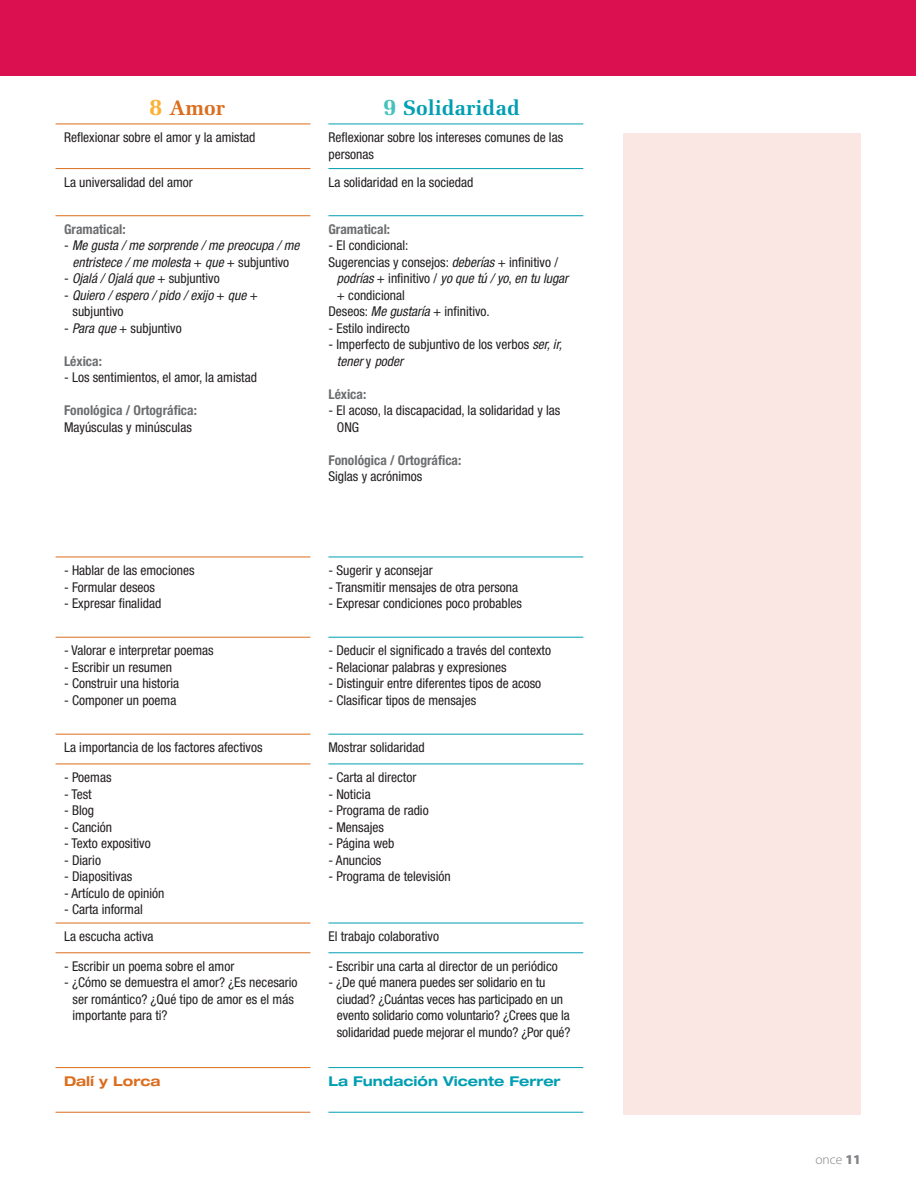
<style>
.page{position:relative;width:916px;height:1190px;background:#fff}
.page>*{position:absolute;margin:0;border:0;box-sizing:border-box;transform-origin:0 0}
.t1{font:700 21px "Melior LT Std";color:#009eb2}
.t2{font:700 21px "Melior LT Std";color:#db6d1d}
.t3{font:condensed 13.5px/16.5px "Helvetica Neue LT Std";color:#231f20}
.t4{font:italic condensed 13.5px/16.5px "Helvetica Neue LT Std";color:#231f20;text-align:center}
.t5{font:700 condensed 13.5px "Helvetica Neue LT Std";color:#6d6e70}
.t6{font:700 expanded 13.5px "Helvetica Neue LT Std";color:#009eb2}
.t7{font:700 expanded 13.5px "Helvetica Neue LT Std";color:#db6d1d}
.t8{font:300 13.5px "Myriad Pro";color:#808285}
.s1{font-size:24px;color:#fcb033}
.s2{font-size:24px;color:#46c1be}
.s3{font-style:normal}
.s4{font-style:italic}
.s5{font-weight:900}
</style>
<div class="page">
<div style="left:0;top:0;width:915px;height:75px;background:#db1051"></div>
<svg style="left:55px;top:123px;width:528px;height:989px"></svg>
<div style="left:310px;top:89px;width:18px;height:35px;background:#fff"></div>
<div style="left:310px;top:124px;width:18px;height:45px;background:#fff"></div>
<div style="left:310px;top:169px;width:18px;height:47px;background:#fff"></div>
<div style="left:310px;top:216px;width:18px;height:341px;background:#fff"></div>
<div style="left:310px;top:557px;width:18px;height:80px;background:#fff"></div>
<div style="left:310px;top:637px;width:18px;height:97px;background:#fff"></div>
<div style="left:310px;top:734px;width:18px;height:30px;background:#fff"></div>
<div style="left:310px;top:764px;width:18px;height:159px;background:#fff"></div>
<div style="left:310px;top:923px;width:18px;height:30px;background:#fff"></div>
<div style="left:310px;top:953px;width:18px;height:115px;background:#fff"></div>
<div style="left:310px;top:1068px;width:18px;height:44px;background:#fff"></div>
<hr style="left:55px;top:124px;width:255px;height:1px;background:#db6d1d">
<hr style="left:55px;top:168px;width:255px;height:1px;background:#db6d1d">
<hr style="left:55px;top:215px;width:255px;height:1px;background:#db6d1d">
<hr style="left:55px;top:557px;width:255px;height:1px;background:#db6d1d">
<hr style="left:55px;top:637px;width:255px;height:1px;background:#db6d1d">
<hr style="left:55px;top:734px;width:255px;height:1px;background:#db6d1d">
<hr style="left:55px;top:764px;width:255px;height:1px;background:#db6d1d">
<hr style="left:55px;top:923px;width:255px;height:1px;background:#db6d1d">
<hr style="left:55px;top:952px;width:255px;height:1px;background:#db6d1d">
<hr style="left:55px;top:1067px;width:255px;height:1px;background:#db6d1d">
<hr style="left:55px;top:1112px;width:255px;height:1px;background:#db6d1d">
<hr style="left:328px;top:124px;width:255px;height:1px;background:#009eb2">
<hr style="left:328px;top:168px;width:255px;height:1px;background:#009eb2">
<hr style="left:328px;top:215px;width:255px;height:1px;background:#009eb2">
<hr style="left:328px;top:557px;width:255px;height:1px;background:#009eb2">
<hr style="left:328px;top:637px;width:255px;height:1px;background:#009eb2">
<hr style="left:328px;top:734px;width:255px;height:1px;background:#009eb2">
<hr style="left:328px;top:764px;width:255px;height:1px;background:#009eb2">
<hr style="left:328px;top:923px;width:255px;height:1px;background:#009eb2">
<hr style="left:328px;top:952px;width:255px;height:1px;background:#009eb2">
<hr style="left:328px;top:1067px;width:255px;height:1px;background:#009eb2">
<hr style="left:328px;top:1112px;width:255px;height:1px;background:#009eb2">
<div style="left:623px;top:134px;width:237px;height:981px;background:#fae7e4"></div>
<h1 class="t2" style="left:149px;top:97px;width:78px"><span class="s1">8</span> Amor</h1>
<h1 class="t1" style="left:383px;top:97px;width:138px"><span class="s2">9</span> Solidaridad</h1>
<p class="t3" style="left:64px;top:131px;width:193px">Reflexionar sobre el amor y la amistad</p>
<p class="t3" style="left:328px;top:131px;width:236px">Reflexionar sobre los intereses comunes de las personas</p>
<p class="t3" style="left:64px;top:175px;width:130px">La universalidad del amor</p>
<p class="t3" style="left:328px;top:175px;width:146px">La solidaridad en la sociedad</p>
<p class="t5" style="left:64px;top:224px;width:63px">Gramatical:</p>
<p class="t4" style="left:64px;top:239px;width:237px"><span class="s3">-</span> Me gusta / me sorprende / me preocupa / me entristece / me molesta <span class="s3">+</span> que <span class="s3">+ subjuntivo</span></p>
<p class="t4" style="left:64px;top:272px;width:157px"><span class="s3">-</span> Ojalá / Ojalá que <span class="s3">+ subjuntivo</span></p>
<p class="t4" style="left:72px;top:288px;width:187px;text-align:left;text-indent:-9px"><span class="s3">-</span> Quiero / espero / pido / exijo <span class="s3">+</span> que <span class="s3">+ subjuntivo</span></p>
<p class="t3" style="left:64px;top:321px;width:119px">- <span class="s4">Para que</span> + subjuntivo</p>
<p class="t5" style="left:64px;top:356px;width:39px">Léxica:</p>
<p class="t3" style="left:64px;top:371px;width:194px">- Los sentimientos, el amor, la amistad</p>
<p class="t5" style="left:64px;top:406px;width:134px">Fonológica / Ortográfica:</p>
<p class="t3" style="left:64px;top:420px;width:129px">Mayúsculas y minúsculas</p>
<p class="t5" style="left:328px;top:224px;width:63px">Gramatical:</p>
<p class="t3" style="left:328px;top:239px;width:81px">- El condicional:</p>
<p class="t3" style="left:328px;top:255px;width:231px">Sugerencias y consejos: <span class="s4">deberías</span> + infinitivo /</p>
<p class="t4" style="left:337px;top:272px;width:233px">podrías <span class="s3">+ infinitivo /</span> yo que tú / yo<span class="s3">,</span> en tu lugar</p>
<p class="t3" style="left:337px;top:288px;width:69px">+ condicional</p>
<p class="t3" style="left:328px;top:305px;width:163px">Deseos: <span class="s4">Me gustaría</span> + infinitivo.</p>
<p class="t3" style="left:328px;top:321px;width:83px">- Estilo indirecto</p>
<p class="t3" style="left:337px;top:338px;width:226px;text-indent:-9px">- Imperfecto de subjuntivo de los verbos <span class="s4">ser, ir, tener</span> y <span class="s4">poder</span></p>
<p class="t5" style="left:328px;top:389px;width:39px">Léxica:</p>
<p class="t3" style="left:337px;top:404px;width:225px;text-indent:-9px">- El acoso, la discapacidad, la solidaridad y las<br>ONG</p>
<p class="t5" style="left:328px;top:455px;width:134px">Fonológica / Ortográfica:</p>
<p class="t3" style="left:328px;top:470px;width:95px">Siglas y acrónimos</p>
<p class="t3" style="left:64px;top:564px;width:132px">- Hablar de las emociones</p>
<p class="t3" style="left:64px;top:580px;width:92px">- Formular deseos</p>
<p class="t3" style="left:64px;top:597px;width:99px">- Expresar finalidad</p>
<p class="t3" style="left:64px;top:644px;width:151px">- Valorar e interpretar poemas</p>
<p class="t3" style="left:64px;top:660px;width:109px">- Escribir un resumen</p>
<p class="t3" style="left:64px;top:677px;width:116px">- Construir una historia</p>
<p class="t3" style="left:64px;top:693px;width:114px">- Componer un poema</p>
<p class="t3" style="left:328px;top:564px;width:106px">- Sugerir y aconsejar</p>
<p class="t3" style="left:328px;top:580px;width:191px">- Transmitir mensajes de otra persona</p>
<p class="t3" style="left:328px;top:597px;width:195px">- Expresar condiciones poco probables</p>
<p class="t3" style="left:328px;top:644px;width:224px">- Deducir el significado a través del contexto</p>
<p class="t3" style="left:328px;top:660px;width:180px">- Relacionar palabras y expresiones</p>
<p class="t3" style="left:328px;top:677px;width:214px">- Distinguir entre diferentes tipos de acoso</p>
<p class="t3" style="left:328px;top:693px;width:149px">- Clasificar tipos de mensajes</p>
<p class="t3" style="left:64px;top:741px;width:200px">La importancia de los factores afectivos</p>
<p class="t3" style="left:328px;top:741px;width:98px">Mostrar solidaridad</p>
<p class="t3" style="left:64px;top:771px;width:49px">- Poemas</p>
<p class="t3" style="left:64px;top:787px;width:29px">- Test</p>
<p class="t3" style="left:64px;top:804px;width:31px">- Blog</p>
<p class="t3" style="left:64px;top:820px;width:49px">- Canción</p>
<p class="t3" style="left:64px;top:837px;width:88px">- Texto expositivo</p>
<p class="t3" style="left:64px;top:853px;width:38px">- Diario</p>
<p class="t3" style="left:64px;top:870px;width:70px">- Diapositivas</p>
<p class="t3" style="left:64px;top:886px;width:102px">- Artículo de opinión</p>
<p class="t3" style="left:64px;top:903px;width:80px">- Carta informal</p>
<p class="t3" style="left:328px;top:771px;width:89px">- Carta al director</p>
<p class="t3" style="left:328px;top:787px;width:44px">- Noticia</p>
<p class="t3" style="left:328px;top:804px;width:102px">- Programa de radio</p>
<p class="t3" style="left:328px;top:820px;width:57px">- Mensajes</p>
<p class="t3" style="left:328px;top:837px;width:67px">- Página web</p>
<p class="t3" style="left:328px;top:853px;width:54px">- Anuncios</p>
<p class="t3" style="left:328px;top:870px;width:124px">- Programa de televisión</p>
<p class="t3" style="left:64px;top:930px;width:91px">La escucha activa</p>
<p class="t3" style="left:328px;top:930px;width:112px">El trabajo colaborativo</p>
<p class="t3" style="left:64px;top:960px;width:172px">- Escribir un poema sobre el amor</p>
<p class="t3" style="left:72px;top:976px;width:226px;text-indent:-9px">- ¿Cómo se demuestra el amor? ¿Es necesario ser romántico? ¿Qué tipo de amor es el más importante para ti?</p>
<p class="t3" style="left:328px;top:959px;width:231px">- Escribir una carta al director de un periódico</p>
<p class="t3" style="left:337px;top:976px;width:235px;text-indent:-9px">- ¿De qué manera puedes ser solidario en tu ciudad? ¿Cuántas veces has participado en un evento solidario como voluntario? ¿Crees que la solidaridad puede mejorar el mundo? ¿Por qué?</p>
<p class="t7" style="left:64px;top:1076px;width:98px">Dalí y Lorca</p>
<p class="t6" style="left:328px;top:1076px;width:233px">La Fundación Vicente Ferrer</p>
<p class="t8" style="left:815px;top:1154px;width:47px">once <span class="s5">11</span></p>
</div>
